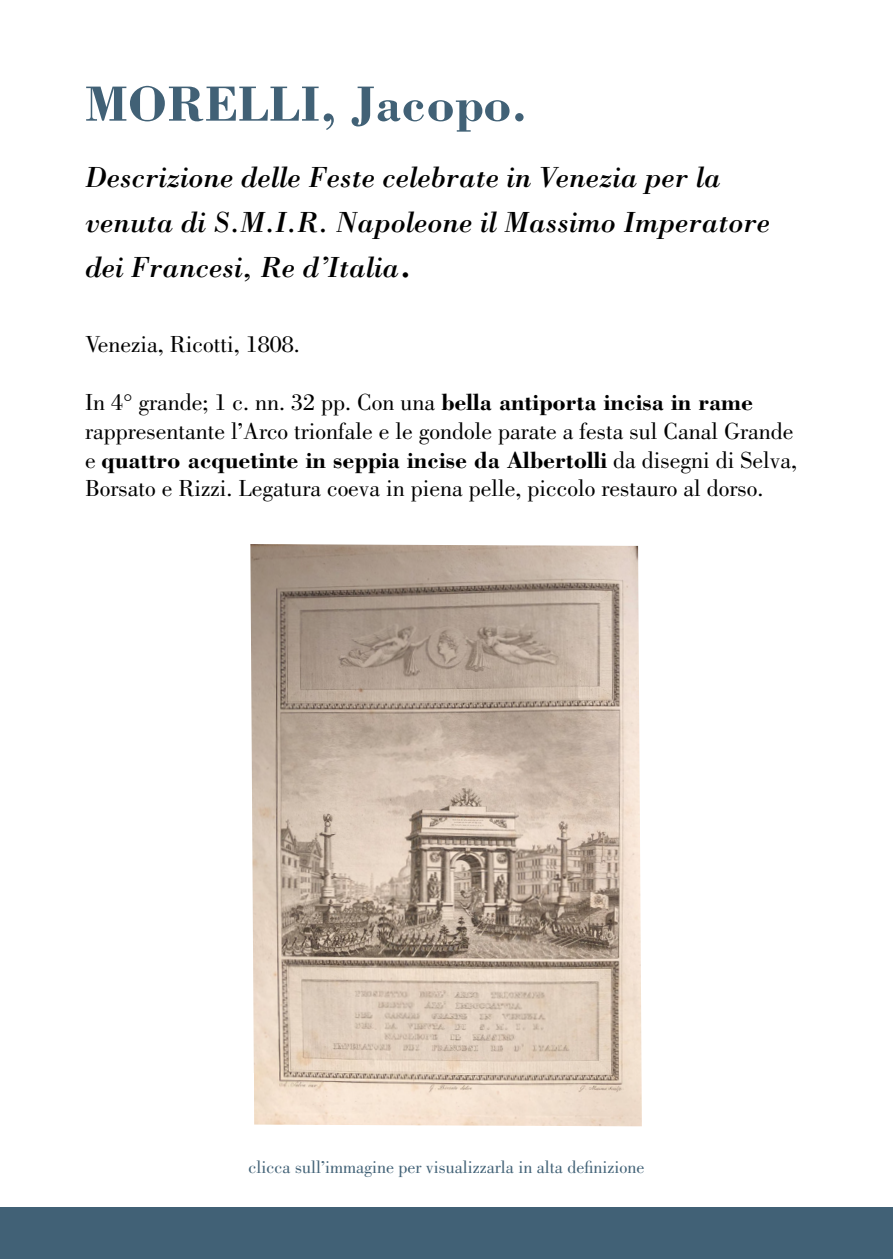
<style>
.page{position:relative;width:893px;height:1259px;background:#fff}
.page>*{position:absolute;margin:0;border:0;box-sizing:border-box;transform-origin:0 0}
.t1{font:700 51px "Bodoni Std";color:#416176}
.t2{font:italic 30px/45px "Bodoni Std";color:#000}
.t3{font:24px/28.8px "Bodoni Std";color:#000}
.t4{font:18px "Bodoni Std";color:#416176}
.s1{font-size:42px}
.s2{font-weight:700}
</style>
<div class="page">
<div style="left:0;top:1207px;width:893px;height:52px;background:#416176"></div>
<img style="left:250px;top:544px;width:392px;height:582px">
<h1 class="t1" style="left:85px;top:72px;width:445px">MORELLI, Jacopo.</h1>
<p class="t2" style="left:85px;top:154px;width:687px">Descrizione delle Feste celebrate in Venezia per la venuta di S.M.I.R. Napoleone il Massimo Imperatore dei Francesi, Re d’Italia<span class="s1">.</span></p>
<p class="t3" style="left:85px;top:330px;width:216px">Venezia, Ricotti, 1808.</p>
<p class="t3" style="left:85px;top:388px;width:714px">In 4° grande; 1 c. nn. 32 pp. Con una <span class="s2">bella antiporta incisa in rame </span>rappresentante l’Arco trionfale e le gondole parate a festa sul Canal Grande e <span class="s2">quattro acquetinte in seppia incise da Albertolli</span> da disegni di Selva, Borsato e Rizzi. Legatura coeva in piena pelle, piccolo restauro al dorso.</p>
<p class="t4" style="left:249px;top:1156px;width:397px">clicca sull’immagine per visualizzarla in alta definizione</p>
</div>
